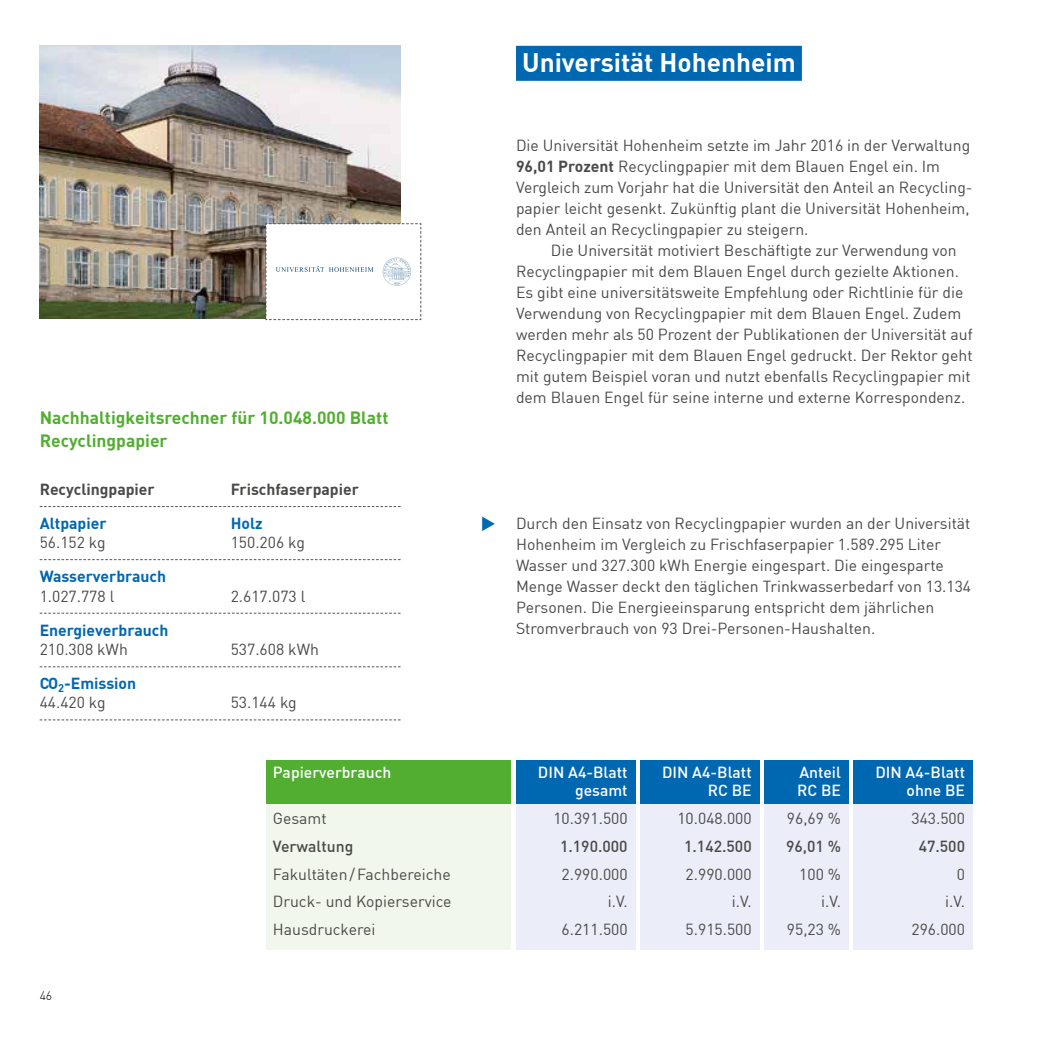
<style>
.page{position:relative;width:1042px;height:1042px;background:#fff}
.page>*{position:absolute;margin:0;border:0;box-sizing:border-box;transform-origin:0 0}
.t1{font:700 26.25px "DIN";color:#fff}
.t2{font:700 17.5px/22.8px "DIN";color:#51ae30}
.t3{font:15.75px/21px "DIN";color:#494948}
.t4{font:500 15.75px "DIN";color:#fff}
.t5{font:700 15.75px/19.2px "DIN";color:#0067b1}
.t6{font:500 15.75px "DIN";color:#494948}
.t7{font:700 15.75px "DIN";color:#494948}
.t8{font:300 12.25px "DIN";color:#000}
.s1{font-weight:400;color:#494948}
.s2{font-weight:700}
</style>
<div class="page">
<div style="left:267px;top:802px;width:244px;height:147px;background:#f1f7ec"></div>
<div style="left:516px;top:802px;width:119px;height:147px;background:#ebeef9"></div>
<div style="left:640px;top:802px;width:119px;height:147px;background:#ebeef9"></div>
<div style="left:764px;top:802px;width:84px;height:147px;background:#ebeef9"></div>
<div style="left:853px;top:802px;width:119px;height:147px;background:#ebeef9"></div>
<div style="left:516px;top:760px;width:119px;height:44px;background:#0067b1"></div>
<div style="left:640px;top:760px;width:119px;height:44px;background:#0067b1"></div>
<div style="left:764px;top:760px;width:84px;height:44px;background:#0067b1"></div>
<div style="left:853px;top:760px;width:119px;height:44px;background:#0067b1"></div>
<div style="left:267px;top:760px;width:244px;height:44px;background:#51ae30"></div>
<svg style="left:40px;top:719px;width:361px;height:1px"></svg>
<svg style="left:40px;top:506px;width:361px;height:1px"></svg>
<svg style="left:40px;top:559px;width:361px;height:1px"></svg>
<svg style="left:40px;top:613px;width:361px;height:1px"></svg>
<svg style="left:40px;top:666px;width:361px;height:1px"></svg>
<div style="left:516px;top:46px;width:286px;height:35px;background:#0067b1"></div>
<img style="left:40px;top:46px;width:361px;height:273px">
<svg style="left:265px;top:223px;width:157px;height:97px"></svg>
<h1 class="t1" style="left:522px;top:45px;width:275px">Universität Hohenheim</h1>
<p class="t2" style="left:40px;top:405px;width:350px">Nachhaltigkeitsrechner für 10.048.000 Blatt<br>Recyclingpapier</p>
<p class="t7" style="left:40px;top:479px;width:117px">Recyclingpapier</p>
<p class="t7" style="left:231px;top:479px;width:130px">Frischfaserpapier</p>
<p class="t5" style="left:40px;top:513px;width:68px">Altpapier</p>
<p class="t5" style="left:231px;top:513px;width:33px">Holz</p>
<p class="t3" style="left:40px;top:532px;width:67px">56.152 kg</p>
<p class="t3" style="left:231px;top:532px;width:76px">150.206 kg</p>
<p class="t5" style="left:40px;top:566px;width:128px">Wasserverbrauch</p>
<p class="t3" style="left:40px;top:585px;width:76px">1.027.778 l</p>
<p class="t3" style="left:231px;top:585px;width:76px">2.617.073 l</p>
<p class="t5" style="left:40px;top:620px;width:130px">Energieverbrauch</p>
<p class="t3" style="left:40px;top:638px;width:90px">210.308 kWh</p>
<p class="t3" style="left:231px;top:638px;width:90px">537.608 kWh</p>
<p class="t5" style="left:40px;top:673px;width:98px">CO<sub>2</sub>-Emission<br><span class="s1">44.420 kg</span></p>
<p class="t3" style="left:231px;top:692px;width:67px">53.144 kg</p>
<p class="t3" style="left:516px;top:134px;width:458px">Die Universität Hohenheim setzte im Jahr 2016 in der Verwaltung <span class="s2">96,01 Prozent</span> Recyclingpapier mit dem Blauen Engel ein. Im Vergleich zum Vorjahr hat die Universität den Anteil an Recycling&shy;papier leicht gesenkt. Zukünftig plant die Universität Hohenheim, den Anteil an Recyclingpapier zu steigern.</p>
<p class="t3" style="left:516px;top:239px;width:458px;text-indent:35px">Die Universität motiviert Beschäftigte zur Verwendung von Recyclingpapier mit dem Blauen Engel durch gezielte Aktionen.<br>Es gibt eine universitätsweite Empfehlung oder Richtlinie für die Verwendung von Recyclingpapier mit dem Blauen Engel. Zudem werden mehr als 50 Prozent der Publikationen der Universität auf Recyclingpapier mit dem Blauen Engel gedruckt. Der Rektor geht mit gutem Beispiel voran und nutzt ebenfalls Recyclingpapier mit dem Blauen Engel für seine interne und externe Korrespondenz.</p>
<p class="t3" style="left:516px;top:512px;width:456px">Durch den Einsatz von Recyclingpapier wurden an der Universität Hohenheim im Vergleich zu Frischfaserpapier 1.589.295 Liter Wasser und 327.300 kWh Energie eingespart. Die eingesparte Menge Wasser deckt den täglichen Trinkwasserbedarf von 13.134<br>Personen. Die Energieeinsparung entspricht dem jährlichen Stromverbrauch von 93 Drei-Personen-Haushalten.</p>
<p class="t8" style="left:40px;top:988px;width:14px">46</p>
<p class="t4" style="left:273px;top:762px;width:120px">Papierverbrauch</p>
<p class="t4" style="left:538px;top:762px;width:91px">DIN A4-Blatt</p>
<p class="t4" style="left:662px;top:762px;width:91px">DIN A4-Blatt</p>
<p class="t4" style="left:799px;top:762px;width:43px">Anteil</p>
<p class="t4" style="left:875px;top:762px;width:91px">DIN A4-Blatt</p>
<p class="t4" style="left:575px;top:780px;width:54px">gesamt</p>
<p class="t4" style="left:708px;top:780px;width:45px">RC BE</p>
<p class="t4" style="left:797px;top:780px;width:45px">RC BE</p>
<p class="t4" style="left:906px;top:780px;width:60px">ohne BE</p>
<p class="t3" style="left:273px;top:807px;width:55px">Gesamt</p>
<p class="t3" style="left:553px;top:807px;width:76px">10.391.500</p>
<p class="t3" style="left:677px;top:807px;width:76px">10.048.000</p>
<p class="t3" style="left:787px;top:807px;width:56px">96,69 %</p>
<p class="t3" style="left:911px;top:807px;width:55px">343.500</p>
<p class="t6" style="left:273px;top:836px;width:82px">Verwaltung</p>
<p class="t6" style="left:560px;top:836px;width:69px">1.190.000</p>
<p class="t6" style="left:684px;top:836px;width:69px">1.142.500</p>
<p class="t6" style="left:786px;top:836px;width:56px">96,01 %</p>
<p class="t6" style="left:918px;top:836px;width:48px">47.500</p>
<p class="t3" style="left:273px;top:863px;width:179px">Fakultäten/Fachbereiche</p>
<p class="t3" style="left:561px;top:863px;width:68px">2.990.000</p>
<p class="t3" style="left:685px;top:863px;width:68px">2.990.000</p>
<p class="t3" style="left:799px;top:863px;width:43px">100 %</p>
<p class="t3" style="left:957px;top:863px;width:10px">0</p>
<p class="t3" style="left:273px;top:891px;width:180px">Druck- und Kopierservice</p>
<p class="t3" style="left:608px;top:891px;width:21px">i.V.</p>
<p class="t3" style="left:732px;top:891px;width:21px">i.V.</p>
<p class="t3" style="left:821px;top:891px;width:21px">i.V.</p>
<p class="t3" style="left:945px;top:891px;width:21px">i.V.</p>
<p class="t3" style="left:273px;top:919px;width:104px">Hausdruckerei</p>
<p class="t3" style="left:561px;top:919px;width:68px">6.211.500</p>
<p class="t3" style="left:685px;top:919px;width:68px">5.915.500</p>
<p class="t3" style="left:787px;top:919px;width:56px">95,23 %</p>
<p class="t3" style="left:911px;top:919px;width:55px">296.000</p>
</div>
